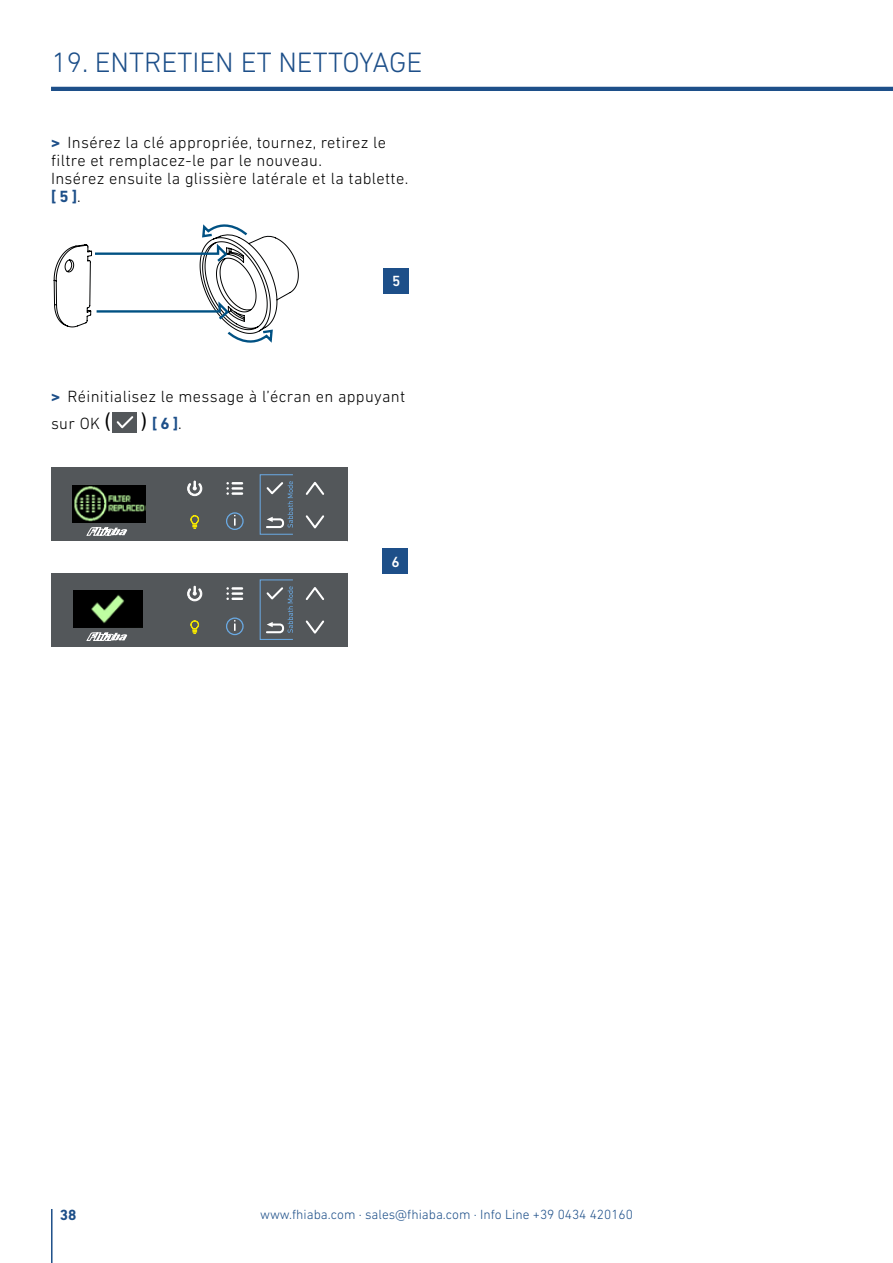
<style>
.page{position:relative;width:893px;height:1263px;background:#fff}
.page>*{position:absolute;margin:0;border:0;box-sizing:border-box;transform-origin:0 0}
.t1{font:300 28.5px "DIN Next LT Pro";color:#1d4f89}
.t2{font:300 16.5px/18px "DIN Next LT Pro";letter-spacing:.02em;color:#000}
.t3{font:700 16.5px "DIN Next LT Pro";color:#1d4f89}
.t4{font:500 15px "DIN Next LT Pro";color:#fff}
.t5{font:700 15px "DIN Next LT Pro";color:#1d4f89}
.t6{font:300 13.5px "DIN Next LT Pro";color:#1d4f89}
.s1{font-weight:700;color:#1d4f89}
.s2{font-weight:400;font-size:22.5px}
.s3{font-weight:400;font-size:22.5px;color:#000}
.s4{font-weight:300;color:#000}
</style>
<div class="page">
<hr style="left:51px;top:87px;width:842px;height:4px;background:#1d4f89">
<svg style="left:54px;top:224px;width:245px;height:119px"></svg>
<div style="left:383px;top:268px;width:26px;height:25px;background:#1d4f89"></div>
<div style="left:383px;top:549px;width:25px;height:25px;background:#1d4f89"></div>
<div style="left:51px;top:468px;width:297px;height:73px;background:#53575a"></div>
<svg style="left:87px;top:527px;width:41px;height:9px"></svg>
<svg style="left:305px;top:482px;width:20px;height:47px"></svg>
<svg style="left:190px;top:515px;width:9px;height:14px"></svg>
<div style="left:226px;top:512px;width:18px;height:18px;border:1px solid #6aaae4;border-radius:50%"></div>
<svg style="left:226px;top:482px;width:17px;height:13px"></svg>
<svg style="left:234px;top:515px;width:2px;height:11px"></svg>
<svg style="left:187px;top:481px;width:15px;height:15px"></svg>
<div style="left:260px;top:474px;width:33px;height:60px;border:1px solid #6aaae4"></div>
<svg style="left:266px;top:480px;width:27px;height:49px"></svg>
<img style="left:73px;top:486px;width:72px;height:36px">
<div style="left:51px;top:573px;width:297px;height:73px;background:#53575a"></div>
<svg style="left:87px;top:632px;width:41px;height:9px"></svg>
<svg style="left:305px;top:587px;width:19px;height:47px"></svg>
<svg style="left:190px;top:620px;width:9px;height:14px"></svg>
<div style="left:226px;top:617px;width:18px;height:18px;border:1px solid #6aaae4;border-radius:50%"></div>
<svg style="left:226px;top:587px;width:17px;height:13px"></svg>
<svg style="left:234px;top:620px;width:2px;height:11px"></svg>
<svg style="left:187px;top:586px;width:15px;height:15px"></svg>
<div style="left:260px;top:580px;width:33px;height:60px;border:1px solid #6aaae4"></div>
<svg style="left:266px;top:585px;width:27px;height:49px"></svg>
<img style="left:73px;top:591px;width:70px;height:37px">
<svg style="left:113px;top:412px;width:24px;height:21px"></svg>
<hr style="left:51px;top:1209px;width:2px;height:54px;background:#1d4f89">
<h1 class="t1" style="left:52px;top:46px;width:372px">19. ENTRETIEN ET NETTOYAGE</h1>
<p class="t2" style="left:51px;top:134px;width:359px"><span class="s1">&gt;</span> Insérez la clé appropriée, tournez, retirez le filtre et remplacez-le par le nouveau.<br>Insérez ensuite la glissière latérale et la tablette. <span class="s1">[ 5 ]</span>.</p>
<p class="t4" style="left:392px;top:272px;width:10px">5</p>
<p class="t2" style="left:51px;top:383px;width:356px;line-height:27px"><span class="s1">&gt;</span> Réinitialisez le message à l’écran en appuyant sur OK <span class="s2">(</span></p>
<p class="t3" style="left:141px;top:414px;width:42px"><span class="s3">)</span> [ 6 ]<span class="s4">.</span></p>
<p class="t4" style="left:391px;top:553px;width:10px">6</p>
<p class="t5" style="left:60px;top:1206px;width:18px">38</p>
<p class="t6" style="left:260px;top:1207px;width:374px">www.fhiaba.com · sales@fhiaba.com · Info Line +39 0434 420160</p>
</div>
